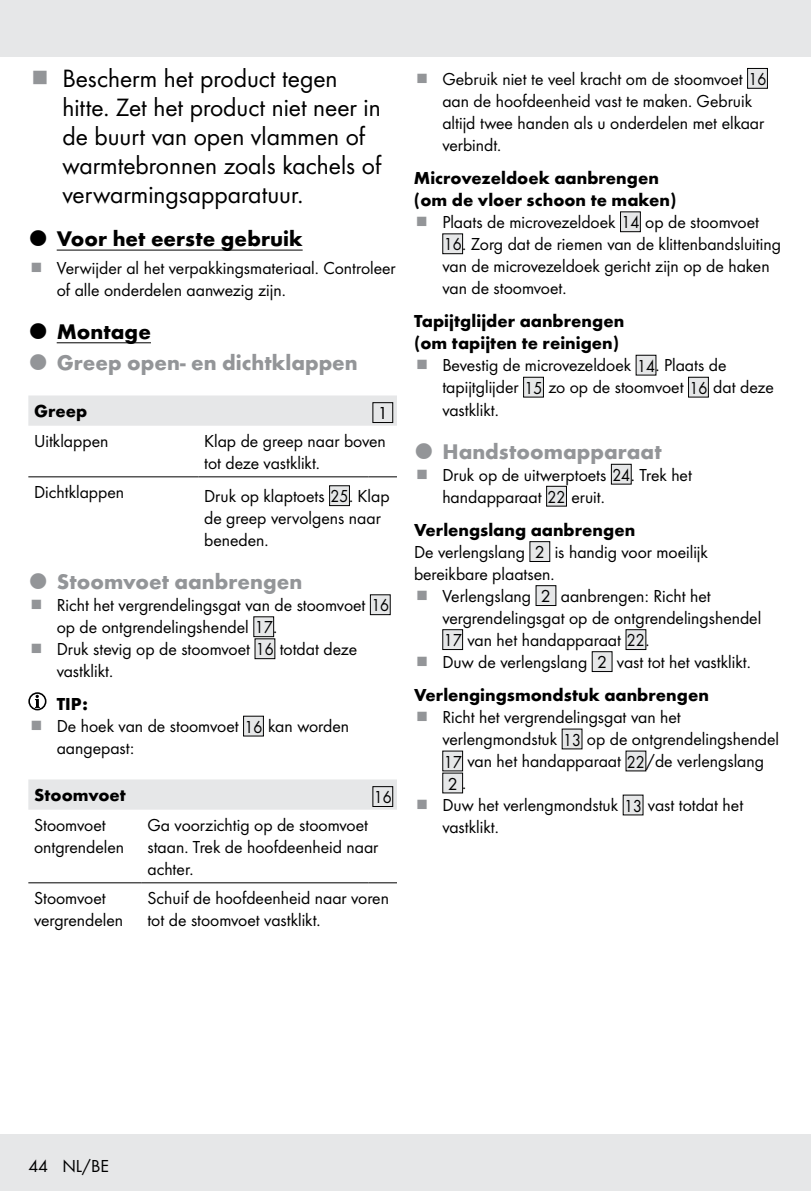
<style>
.page{position:relative;width:811px;height:1191px;background:#fff}
.page>*{position:absolute;margin:0;border:0;box-sizing:border-box;transform-origin:0 0}
.t1{font:26px/29px "Futura Boo";color:#000}
.t2{font:700 22px "Futura";color:#939598}
.t3{font:700 22px "Futura";color:#000}
.t4{font:18px/22px "Futura Boo";color:#000}
.t5{font:700 18px/22px "Futura";color:#000}
.t6{font:18px/22px "Futura Boo";color:#000;scale:.9 1}
</style>
<div class="page">
<div style="left:0;top:1134px;width:811px;height:57px;background:#e6e7e8"></div>
<div style="left:0;top:0;width:811px;height:57px;background:#e6e7e8"></div>
<hr style="left:57px;top:249px;width:246px;height:1px;background:#000">
<hr style="left:57px;top:342px;width:94px;height:1px;background:#000">
<div style="left:28px;top:395px;width:369px;height:31px;background:#e6e7e8"></div>
<hr style="left:28px;top:476px;width:170px;height:1px;background:#000">
<hr style="left:198px;top:476px;width:171px;height:1px;background:#000">
<svg style="left:369px;top:476px;width:28px;height:1px"></svg>
<div style="left:373px;top:403px;width:20px;height:19px;background:#e6e7e8"></div>
<div style="left:372px;top:402px;width:21px;height:21px;border:1px solid #000"></div>
<div style="left:329px;top:486px;width:20px;height:19px;background:#e6e7e8"></div>
<div style="left:329px;top:485px;width:21px;height:21px;border:1px solid #000"></div>
<div style="left:370px;top:595px;width:20px;height:19px;background:#e6e7e8"></div>
<div style="left:370px;top:594px;width:20px;height:21px;border:1px solid #000"></div>
<div style="left:254px;top:617px;width:20px;height:19px;background:#e6e7e8"></div>
<div style="left:253px;top:616px;width:21px;height:21px;border:1px solid #000"></div>
<div style="left:255px;top:639px;width:20px;height:19px;background:#e6e7e8"></div>
<svg style="left:29px;top:693px;width:17px;height:16px"></svg>
<div style="left:28px;top:692px;width:18px;height:18px;border:2px solid #000;border-radius:50%"></div>
<svg style="left:35px;top:694px;width:5px;height:14px"></svg>
<div style="left:243px;top:716px;width:20px;height:20px;background:#e6e7e8"></div>
<div style="left:243px;top:716px;width:21px;height:20px;border:1px solid #000"></div>
<div style="left:28px;top:779px;width:369px;height:30px;background:#e6e7e8"></div>
<hr style="left:28px;top:882px;width:114px;height:1px;background:#000">
<hr style="left:142px;top:882px;width:227px;height:1px;background:#000">
<svg style="left:369px;top:882px;width:28px;height:1px"></svg>
<div style="left:373px;top:786px;width:20px;height:20px;background:#e6e7e8"></div>
<div style="left:372px;top:786px;width:21px;height:21px;border:1px solid #000"></div>
<div style="left:747px;top:68px;width:20px;height:20px;background:#e6e7e8"></div>
<div style="left:747px;top:68px;width:21px;height:21px;border:1px solid #000"></div>
<div style="left:620px;top:212px;width:20px;height:20px;background:#e6e7e8"></div>
<div style="left:620px;top:211px;width:21px;height:21px;border:1px solid #000"></div>
<div style="left:443px;top:234px;width:19px;height:20px;background:#e6e7e8"></div>
<div style="left:442px;top:233px;width:21px;height:21px;border:1px solid #000"></div>
<div style="left:636px;top:355px;width:20px;height:20px;background:#e6e7e8"></div>
<div style="left:523px;top:377px;width:20px;height:20px;background:#e6e7e8"></div>
<div style="left:523px;top:377px;width:21px;height:20px;border:1px solid #000"></div>
<div style="left:688px;top:377px;width:20px;height:20px;background:#e6e7e8"></div>
<div style="left:688px;top:377px;width:21px;height:20px;border:1px solid #000"></div>
<div style="left:611px;top:464px;width:20px;height:20px;background:#e6e7e8"></div>
<div style="left:611px;top:464px;width:20px;height:20px;border:1px solid #000"></div>
<div style="left:546px;top:486px;width:20px;height:20px;background:#e6e7e8"></div>
<div style="left:546px;top:486px;width:21px;height:20px;border:1px solid #000"></div>
<div style="left:530px;top:541px;width:20px;height:20px;background:#e6e7e8"></div>
<div style="left:529px;top:541px;width:21px;height:21px;border:1px solid #000"></div>
<div style="left:536px;top:585px;width:20px;height:20px;background:#e6e7e8"></div>
<div style="left:535px;top:585px;width:21px;height:21px;border:1px solid #000"></div>
<div style="left:443px;top:629px;width:19px;height:20px;background:#e6e7e8"></div>
<div style="left:442px;top:629px;width:21px;height:21px;border:1px solid #000"></div>
<div style="left:626px;top:629px;width:20px;height:20px;background:#e6e7e8"></div>
<div style="left:625px;top:629px;width:21px;height:21px;border:1px solid #000"></div>
<div style="left:592px;top:651px;width:20px;height:20px;background:#e6e7e8"></div>
<div style="left:592px;top:651px;width:20px;height:21px;border:1px solid #000"></div>
<div style="left:562px;top:729px;width:20px;height:20px;background:#e6e7e8"></div>
<div style="left:443px;top:751px;width:19px;height:20px;background:#e6e7e8"></div>
<div style="left:442px;top:750px;width:21px;height:21px;border:1px solid #000"></div>
<div style="left:626px;top:751px;width:20px;height:20px;background:#e6e7e8"></div>
<div style="left:443px;top:773px;width:19px;height:20px;background:#e6e7e8"></div>
<div style="left:442px;top:772px;width:21px;height:21px;border:1px solid #000"></div>
<div style="left:623px;top:795px;width:20px;height:20px;background:#e6e7e8"></div>
<h1 class="t1" style="left:62px;top:62px;width:320px">Bescherm het product tegen hitte. Zet het product niet neer in de buurt van open vlammen of warmtebronnen zoals kachels of verwarmingsapparatuur.</h1>
<p class="t3" style="left:57px;top:222px;width:247px">Voor het eerste gebruik</p>
<p class="t4" style="left:57px;top:256px;width:340px">Verwijder al het verpakkingsmateriaal. Controleer of alle onderdelen aanwezig zijn.</p>
<p class="t3" style="left:57px;top:315px;width:96px">Montage</p>
<p class="t2" style="left:57px;top:347px;width:303px">Greep open- en dichtklappen</p>
<p class="t5" style="left:34px;top:399px;width:55px">Greep</p>
<p class="t4" style="left:378px;top:401px;width:11px">1</p>
<p class="t4" style="left:34px;top:429px;width:76px">Uitklappen</p>
<p class="t4" style="left:204px;top:429px;width:183px">Klap de greep naar boven tot deze vastklikt.</p>
<p class="t4" style="left:34px;top:480px;width:92px">Dichtklappen</p>
<p class="t4" style="left:204px;top:484px;width:187px">Druk op klaptoets 25. Klap de greep vervolgens naar beneden.</p>
<p class="t2" style="left:57px;top:565px;width:247px">Stoomvoet aanbrengen</p>
<p class="t4" style="left:57px;top:593px;width:334px">Richt het vergrendelingsgat van de stoomvoet 16 op de ontgrendelingshendel 17.<br>Druk stevig op de stoomvoet 16 totdat deze vastklikt.</p>
<p class="t5" style="left:57px;top:692px;width:33px">TIP:</p>
<p class="t4" style="left:57px;top:714px;width:294px">De hoek van de stoomvoet 16 kan worden aangepast:</p>
<p class="t5" style="left:34px;top:782px;width:93px">Stoomvoet</p>
<p class="t6" style="left:374px;top:785px;width:21px">16</p>
<p class="t4" style="left:34px;top:813px;width:92px">Stoomvoet ontgrendelen</p>
<p class="t4" style="left:147px;top:813px;width:232px">Ga voorzichtig op de stoomvoet staan. Trek de hoofdeenheid naar achter.</p>
<p class="t4" style="left:34px;top:886px;width:91px">Stoomvoet vergrendelen</p>
<p class="t4" style="left:147px;top:886px;width:243px">Schuif de hoofdeenheid naar voren tot de stoomvoet vastklikt.</p>
<p class="t4" style="left:442px;top:67px;width:326px">Gebruik niet te veel kracht om de stoomvoet 16 aan de hoofdeenheid vast te maken. Gebruik altijd twee handen als u onderdelen met elkaar verbindt.</p>
<p class="t5" style="left:414px;top:166px;width:264px">Microvezeldoek aanbrengen (om de vloer schoon te maken)</p>
<p class="t4" style="left:442px;top:210px;width:318px">Plaats de microvezeldoek 14 op de stoomvoet</p>
<p class="t6" style="left:442px;top:232px;width:378px">16. Zorg dat de riemen van de klittenbandsluiting van de microvezeldoek gericht zijn op de haken van de stoomvoet.</p>
<p class="t5" style="left:414px;top:309px;width:212px">Tapijtglijder aanbrengen (om tapijten te reinigen)</p>
<p class="t4" style="left:442px;top:353px;width:333px">Bevestig de microvezeldoek 14. Plaats de tapijtglijder 15 zo op de stoomvoet 16 dat deze vastklikt.</p>
<p class="t2" style="left:442px;top:435px;width:221px">Handstoomapparaat</p>
<p class="t4" style="left:442px;top:462px;width:251px">Druk op de uitwerptoets 24. Trek het handapparaat 22 eruit.</p>
<p class="t5" style="left:414px;top:517px;width:223px">Verlengslang aanbrengen</p>
<p class="t4" style="left:414px;top:540px;width:295px">De verlengslang 2 is handig voor moeilijk bereikbare plaatsen.</p>
<p class="t4" style="left:442px;top:584px;width:320px">Verlengslang 2 aanbrengen: Richt het vergrendelingsgat op de ontgrendelingshendel 17 van het handapparaat 22.<br>Duw de verlengslang 2 vast tot het vastklikt.</p>
<p class="t5" style="left:414px;top:683px;width:296px">Verlengingsmondstuk aanbrengen</p>
<p class="t4" style="left:442px;top:705px;width:338px">Richt het vergrendelingsgat van het verlengmondstuk 13 op de ontgrendelingshendel<br>17 van het handapparaat 22/de verlengslang<br>2 .<br>Duw het verlengmondstuk 13 vast totdat het vastklikt.</p>
<p class="t4" style="left:28px;top:1154px;width:82px">44 NL/BE</p>
</div>
